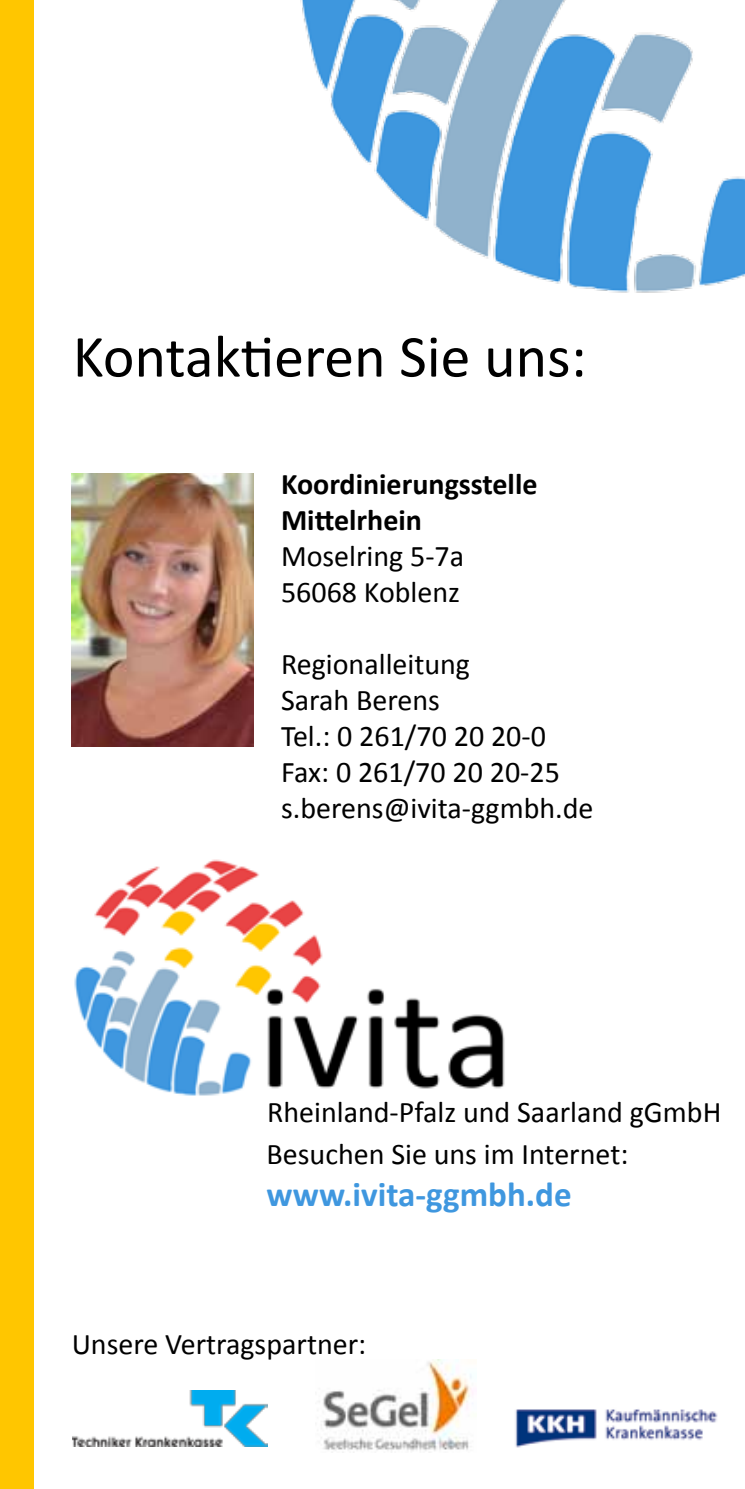
<style>
.page{position:relative;width:745px;height:1489px;background:#fff}
.page>*{position:absolute;margin:0;border:0;box-sizing:border-box;transform-origin:0 0}
.t1{font:60px "Calibri";color:#000}
.t2{font:700 35px "Calibri";color:#3f97df}
.t3{font:30px/36px "Calibri";color:#000}
.t4{font:700 30px/36px "Calibri";color:#000}
</style>
<div class="page">
<img style="left:300px;top:0;width:444px;height:293px">
<img style="left:74px;top:859px;width:431px;height:237px">
<img style="left:72px;top:473px;width:181px;height:273px">
<div style="left:0;top:0;width:34px;height:1488px;background:#ffc600"></div>
<img style="left:319px;top:1359px;width:154px;height:93px">
<img style="left:73px;top:1390px;width:194px;height:56px">
<img style="left:515px;top:1409px;width:203px;height:39px">
<h1 class="t1" style="left:73px;top:318px;width:515px">Kontaktieren Sie uns:</h1>
<p class="t4" style="left:281px;top:466px;width:258px">Koordinierungsstelle<br>Mittelrhein</p>
<p class="t3" style="left:281px;top:538px;width:184px">Moselring 5-7a<br>56068 Koblenz</p>
<p class="t3" style="left:281px;top:646px;width:314px">Regionalleitung<br>Sarah Berens<br>Tel.: 0 261/70 20 20-0<br>Fax: 0 261/70 20 20-25 s.berens@ivita-ggmbh.de</p>
<p class="t3" style="left:267px;top:1093px;width:455px">Rheinland-Pfalz und Saarland gGmbH</p>
<p class="t3" style="left:266px;top:1136px;width:363px">Besuchen Sie uns im Internet:</p>
<p class="t2" style="left:266px;top:1171px;width:306px">www.ivita-ggmbh.de</p>
<p class="t3" style="left:72px;top:1326px;width:296px">Unsere Vertragspartner:</p>
</div>
